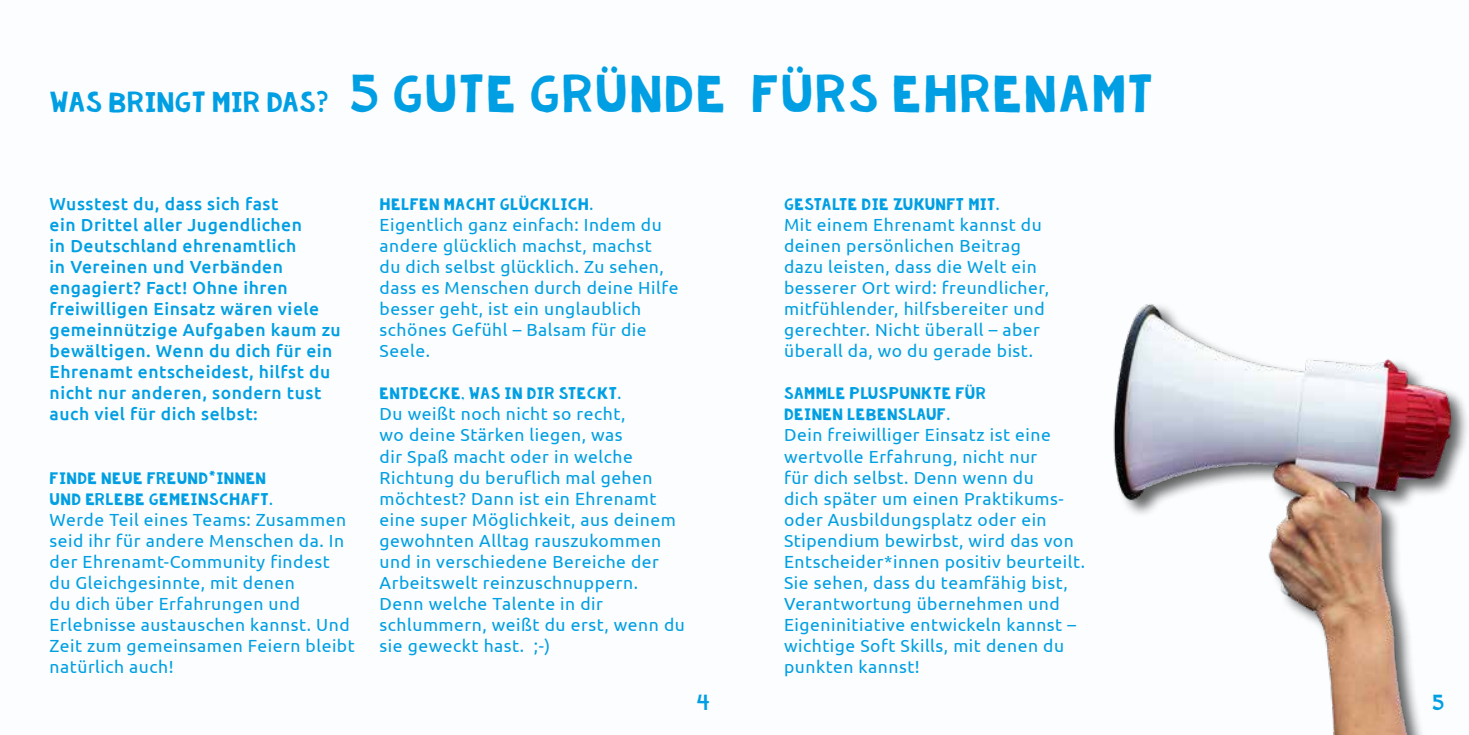
<style>
.page{position:relative;width:1469px;height:735px;background:#fff}
.page>*{position:absolute;margin:0;border:0;box-sizing:border-box;transform-origin:0 0}
.t1{font:38.5px "KG Summer Storm Rough";letter-spacing:.04em;color:#009fe3}
.t2{font:17.5px/21px "Ubuntu";letter-spacing:.03em;color:#009fe3}
.t3{font:500 17.5px/21px "Ubuntu";letter-spacing:.03em;color:#009fe3}
.t4{font:15.75px "KG Summer Storm Rough";color:#009fe3}
.t5{font:12.25px/21px "KG Summer Storm Rough";letter-spacing:.04em;color:#009fe3}
.s1{font-size:21px}
</style>
<div class="page">
<div style="left:0;top:0;width:1468px;height:734px;background:#fbfdfe"></div>
<div style="left:1112px;top:301px;width:356px;height:433px;background:#000;opacity:.62"></div>
<img style="left:1112px;top:301px;width:343px;height:433px">
<h1 class="t1" style="left:50px;top:76px;width:1105px"><span class="s1">WAS BRINGT MIR DAS?</span> 5 GUTE GRÜNDE FÜRS EHRENAMT</h1>
<p class="t3" style="left:50px;top:193px;width:293px">Wusstest du, dass sich fast<br>ein Drittel aller Jugendlichen<br>in Deutschland ehrenamtlich<br>in Vereinen und Verbänden engagiert? Fact! Ohne ihren freiwilligen Einsatz wären viele gemeinnützige Aufgaben kaum zu bewältigen. Wenn du dich für ein<br>Ehrenamt entscheidest, hilfst du nicht nur anderen, sondern tust auch viel für dich selbst:</p>
<p class="t5" style="left:50px;top:468px;width:225px">FINDE NEUE FREUND*INNEN<br>UND ERLEBE GEMEINSCHAFT.</p>
<p class="t2" style="left:50px;top:508px;width:307px">Werde Teil eines Teams: Zusammen seid ihr für andere Menschen da. In der Ehrenamt-Community findest du Gleichgesinnte, mit denen<br>du dich über Erfahrungen und<br>Erlebnisse austauschen kannst. Und<br>Zeit zum gemeinsamen Feiern bleibt natürlich auch!</p>
<p class="t5" style="left:379px;top:195px;width:215px">HELFEN MACHT GLÜCKLICH.</p>
<p class="t2" style="left:379px;top:214px;width:300px">Eigentlich ganz einfach: Indem du andere glücklich machst, machst<br>du dich selbst glücklich. Zu sehen, dass es Menschen durch deine Hilfe besser geht, ist ein unglaublich schönes Gefühl – Balsam für die<br>Seele.</p>
<p class="t5" style="left:379px;top:384px;width:243px">ENTDECKE, WAS IN DIR STECKT.</p>
<p class="t2" style="left:379px;top:403px;width:307px">Du weißt noch nicht so recht,<br>wo deine Stärken liegen, was<br>dir Spaß macht oder in welche<br>Richtung du beruflich mal gehen möchtest? Dann ist ein Ehrenamt eine super Möglichkeit, aus deinem gewohnten Alltag rauszukommen und in verschiedene Bereiche der<br>Arbeitswelt reinzuschnuppern.<br>Denn welche Talente in dir schlummern, weißt du erst, wenn du sie geweckt hast. ;-)</p>
<p class="t5" style="left:784px;top:195px;width:217px">GESTALTE DIE ZUKUNFT MIT.</p>
<p class="t2" style="left:784px;top:214px;width:266px">Mit einem Ehrenamt kannst du deinen persönlichen Beitrag dazu leisten, dass die Welt ein besserer Ort wird: freundlicher, mitfühlender, hilfsbereiter und gerechter. Nicht überall – aber überall da, wo du gerade bist.</p>
<p class="t5" style="left:784px;top:384px;width:203px">SAMMLE PLUSPUNKTE FÜR<br>DEINEN LEBENSLAUF.</p>
<p class="t2" style="left:784px;top:424px;width:302px">Dein freiwilliger Einsatz ist eine wertvolle Erfahrung, nicht nur<br>für dich selbst. Denn wenn du<br>dich später um einen Praktikums&shy;oder Ausbildungsplatz oder ein<br>Stipendium bewirbst, wird das von<br>Entscheider*innen positiv beurteilt.<br>Sie sehen, dass du teamfähig bist,<br>Verantwortung übernehmen und<br>Eigeninitiative entwickeln kannst – wichtige Soft Skills, mit denen du punkten kannst!</p>
<p class="t4" style="left:696px;top:695px;width:15px">4</p>
<p class="t4" style="left:1432px;top:695px;width:14px">5</p>
</div>
